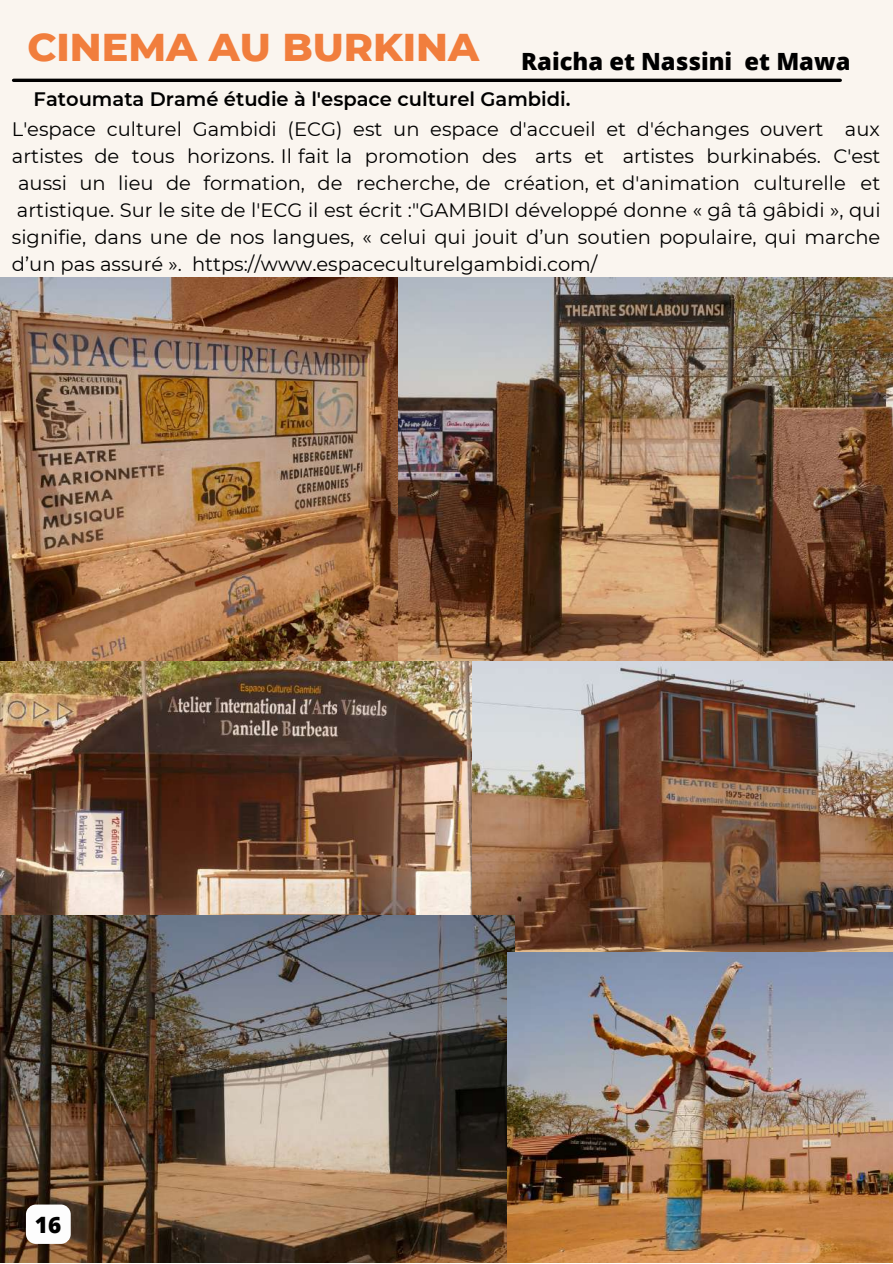
<style>
.page{position:relative;width:893px;height:1264px;background:#fff}
.page>*{position:absolute;margin:0;border:0;box-sizing:border-box;transform-origin:0 0}
.t1{font:800 23.7px "Open Sans";color:#000}
.t2{font:800 22.5px "Open Sans";color:#000}
.t3{font:19.5px "Montserrat";color:#000}
.t4{font:600 19.5px "Montserrat";color:#000}
</style>
<div class="page">
<div style="left:0;top:0;width:892px;height:1262px;background:#faf5ef"></div>
<img style="left:0;top:661px;width:472px;height:254px">
<hr style="left:14px;top:79px;width:826px;height:3px;background:#000">
<img style="left:472px;top:661px;width:420px;height:291px">
<img style="left:0;top:277px;width:398px;height:384px">
<img style="left:398px;top:277px;width:494px;height:384px">
<img style="left:0;top:915px;width:515px;height:347px">
<img style="left:507px;top:952px;width:385px;height:310px">
<div style="left:26px;top:1204px;width:45px;height:39px;background:#fdfdfd;border-radius:10px"></div>
<p class="t1" style="left:27px;top:44px;width:824px"><sup>CINEMA</sup> <sup>AU</sup> <sup>BURKINA</sup> Raicha et Nassini et Mawa</p>
<p class="t4" style="left:34px;top:88px;width:538px">Fatoumata Dramé étudie à l'espace culturel Gambidi.</p>
<p class="t3" style="left:12px;top:117px;width:869px">L'espace culturel Gambidi (ECG) est un espace d'accueil et d'échanges ouvert aux</p>
<p class="t3" style="left:12px;top:144px;width:870px">artistes de tous horizons. Il fait la promotion des arts et artistes burkinabés. C'est</p>
<p class="t3" style="left:18px;top:171px;width:863px">aussi un lieu de formation, de recherche, de création, et d'animation culturelle et</p>
<p class="t3" style="left:17px;top:198px;width:865px">artistique. Sur le site de l'ECG il est écrit :"GAMBIDI développé donne « gâ tâ gâbidi », qui</p>
<p class="t3" style="left:12px;top:225px;width:870px">signifie, dans une de nos langues, « celui qui jouit d’un soutien populaire, qui marche</p>
<p class="t3" style="left:12px;top:252px;width:587px">d’un pas assuré ». https://www.espaceculturelgambidi.com/</p>
<p class="t2" style="left:50px;top:1195px;width:28px">16</p>
<p class="t2" style="left:35px;top:1208px;width:28px">16</p>
</div>
